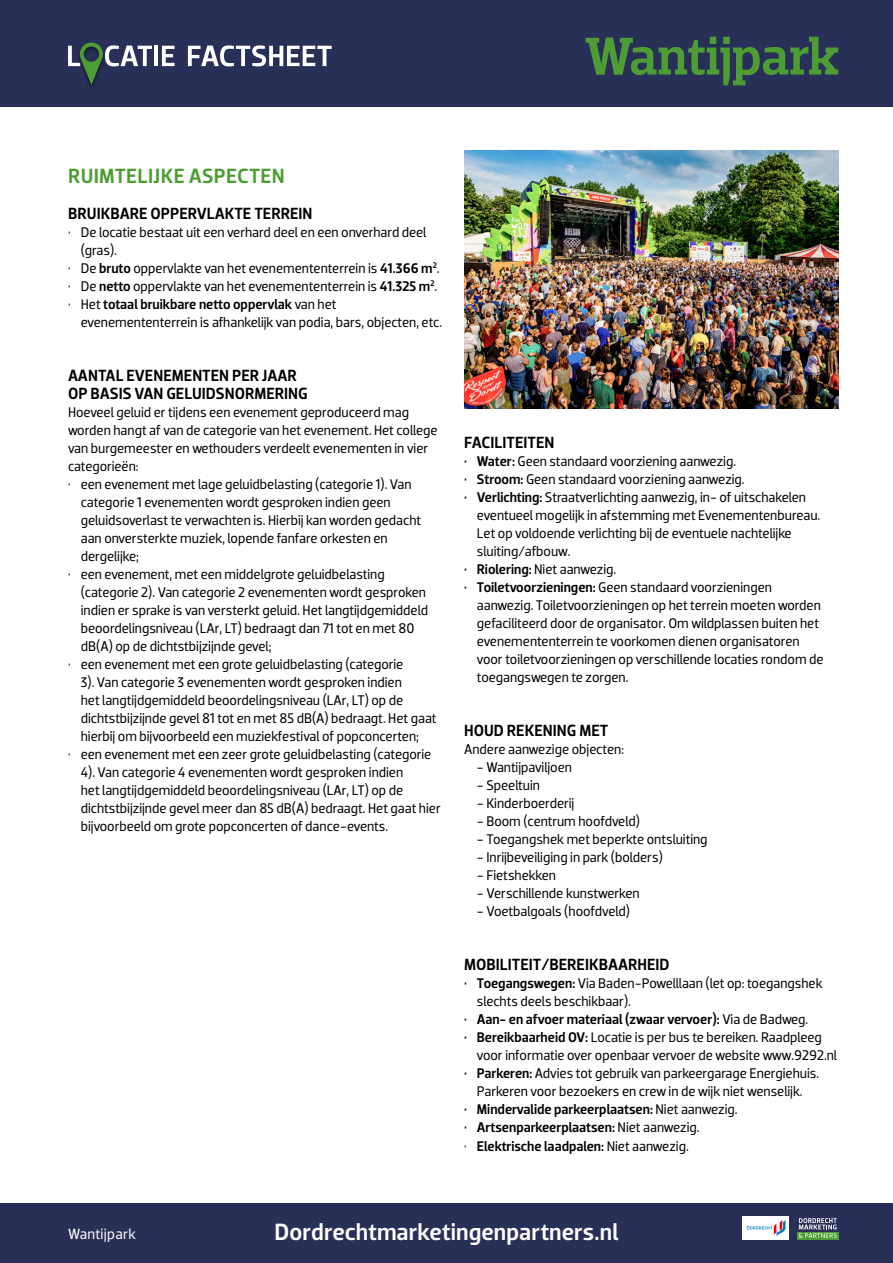
<style>
.page{position:relative;width:893px;height:1263px;background:#fff}
.page>*{position:absolute;margin:0;border:0;box-sizing:border-box;transform-origin:0 0}
.t1{font:500 54px "Dobra Slab";letter-spacing:-.01em;color:#4e9d34}
.t2{font:500 24px "Dobra";color:#fff}
.t3{font:500 21px "Dobra";letter-spacing:.015em;color:#4e9d34}
.t4{font:500 16.5px/18px "Dobra";color:#000}
.t5{font:15px "Dobra";letter-spacing:.015em;color:#fff}
.t6{font:14.25px/18px "Dobra";letter-spacing:-.005em;color:#000}
.t7{font:500 14.25px "Dobra";letter-spacing:-.005em;color:#000}
.s1{font-weight:500}
.s2{font-weight:400}
</style>
<div class="page">
<div style="left:0;top:1203px;width:893px;height:60px;background:#293057"></div>
<div style="left:0;top:0;width:893px;height:106px;background:#293057"></div>
<div style="left:797px;top:1231px;width:42px;height:9px;background:#4c9c34"></div>
<svg style="left:799px;top:1218px;width:38px;height:20px"></svg>
<div style="left:743px;top:1216px;width:46px;height:24px;background:#fff"></div>
<hr style="left:155px;top:46px;width:3px;height:20px;background:#fff">
<svg style="left:162px;top:46px;width:13px;height:20px"></svg>
<svg style="left:188px;top:45px;width:144px;height:21px"></svg>
<svg style="left:68px;top:43px;width:84px;height:42px"></svg>
<svg style="left:746px;top:1219px;width:40px;height:17px"></svg>
<img style="left:464px;top:151px;width:375px;height:257px">
<h1 class="t1" style="left:585px;top:37px;width:255px">Wantijpark</h1>
<h3 class="t3" style="left:68px;top:165px;width:218px">RUIMTELIJKE ASPECTEN</h3>
<p class="t4" style="left:68px;top:205px;width:246px">BRUIKBARE OPPERVLAKTE TERREIN</p>
<p class="t6" style="left:81px;top:223px;width:347px;text-indent:-13px">• De locatie bestaat uit een verhard deel en een onverhard deel (gras).</p>
<p class="t6" style="left:68px;top:259px;width:373px">• De <span class="s1">bruto</span> oppervlakte van het evenemententerrein is <span class="s1">41.366 m</span><sup>2</sup>.</p>
<p class="t6" style="left:68px;top:277px;width:371px">• De <span class="s1">netto</span> oppervlakte van het evenemententerrein is <span class="s1">41.325 m</span><sup>2</sup>.</p>
<p class="t6" style="left:81px;top:295px;width:363px;text-indent:-13px">• Het <span class="s1">totaal bruikbare netto oppervlak</span> van het evenemententerrein is afhankelijk van podia, bars, objecten, etc.</p>
<p class="t4" style="left:68px;top:367px;width:241px">AANTAL EVENEMENTEN PER JAAR<br>OP BASIS VAN GELUIDSNORMERING</p>
<p class="t6" style="left:68px;top:403px;width:371px">Hoeveel geluid er tijdens een evenement geproduceerd mag worden hangt af van de categorie van het evenement. Het college van burgemeester en wethouders verdeelt evenementen in vier categorieën:</p>
<p class="t6" style="left:81px;top:475px;width:342px;text-indent:-13px">• een evenement met lage geluidbelasting (categorie 1). Van categorie 1 evenementen wordt gesproken indien geen geluidsoverlast te verwachten is. Hierbij kan worden gedacht aan onversterkte muziek, lopende fanfare orkesten en dergelijke;</p>
<p class="t6" style="left:81px;top:565px;width:349px;text-indent:-13px">• een evenement, met een middelgrote geluidbelasting (categorie 2). Van categorie 2 evenementen wordt gesproken indien er sprake is van versterkt geluid. Het langtijdgemiddeld beoordelingsniveau (LAr, LT) bedraagt dan 71 tot en met 80 dB(A) op de dichtstbijzijnde gevel;</p>
<p class="t6" style="left:81px;top:655px;width:357px;text-indent:-13px">• een evenement met een grote geluidbelasting (categorie<br>3). Van categorie 3 evenementen wordt gesproken indien<br>het langtijdgemiddeld beoordelingsniveau (LAr, LT) op de dichtstbijzijnde gevel 81 tot en met 85 dB(A) bedraagt. Het gaat hierbij om bijvoorbeeld een muziekfestival of popconcerten;</p>
<p class="t6" style="left:81px;top:745px;width:362px;text-indent:-13px">• een evenement met een zeer grote geluidbelasting (categorie 4). Van categorie 4 evenementen wordt gesproken indien<br>het langtijdgemiddeld beoordelingsniveau (LAr, LT) op de dichtstbijzijnde gevel meer dan 85 dB(A) bedraagt. Het gaat hier bijvoorbeeld om grote popconcerten of dance-events.</p>
<p class="t4" style="left:464px;top:433px;width:92px">FACILITEITEN</p>
<p class="t6" style="left:464px;top:452px;width:273px"><span class="s1">• Water:</span> Geen standaard voorziening aanwezig.</p>
<p class="t6" style="left:464px;top:470px;width:282px"><span class="s1">• Stroom:</span> Geen standaard voorziening aanwezig.</p>
<p class="t6" style="left:477px;top:488px;width:345px;text-indent:-13px"><span class="s1">• Verlichting:</span> Straatverlichting aanwezig, in- of uitschakelen eventueel mogelijk in afstemming met Evenementenbureau.<br>Let op voldoende verlichting bij de eventuele nachtelijke sluiting/afbouw.</p>
<p class="t6" style="left:464px;top:560px;width:154px"><span class="s1">• Riolering:</span> Niet aanwezig.</p>
<p class="t6" style="left:477px;top:578px;width:348px;text-indent:-13px"><span class="s1">• Toiletvoorzieningen:</span> Geen standaard voorzieningen aanwezig. Toiletvoorzieningen op het terrein moeten worden gefaciliteerd door de organisator. Om wildplassen buiten het evenemententerrein te voorkomen dienen organisatoren voor toiletvoorzieningen op verschillende locaties rondom de toegangswegen te zorgen.</p>
<p class="t4" style="left:464px;top:721px;width:146px">HOUD REKENING MET</p>
<p class="t6" style="left:464px;top:740px;width:161px">Andere aanwezige objecten:</p>
<p class="t6" style="left:477px;top:758px;width:97px">- Wantijpaviljoen</p>
<p class="t6" style="left:477px;top:776px;width:65px">- Speeltuin</p>
<p class="t6" style="left:477px;top:794px;width:99px">- Kinderboerderij</p>
<p class="t6" style="left:477px;top:812px;width:164px">- Boom (centrum hoofdveld)</p>
<p class="t6" style="left:477px;top:830px;width:232px">- Toegangshek met beperkte ontsluiting</p>
<p class="t6" style="left:477px;top:848px;width:188px">- Inrijbeveiliging in park (bolders)</p>
<p class="t6" style="left:477px;top:866px;width:81px">- Fietshekken</p>
<p class="t6" style="left:477px;top:884px;width:164px">- Verschillende kunstwerken</p>
<p class="t6" style="left:477px;top:902px;width:155px">- Voetbalgoals (hoofdveld)</p>
<p class="t4" style="left:464px;top:955px;width:207px">MOBILITEIT/BEREIKBAARHEID</p>
<p class="t6" style="left:477px;top:974px;width:347px;text-indent:-13px"><span class="s1">• Toegangswegen:</span> Via Baden-Powelllaan (let op: toegangshek slechts deels beschikbaar).</p>
<p class="t7" style="left:464px;top:1012px;width:346px">• Aan- en afvoer materiaal (zwaar vervoer): <span class="s2">Via de Badweg.</span></p>
<p class="t6" style="left:477px;top:1028px;width:362px;text-indent:-13px"><span class="s1">• Bereikbaarheid OV:</span> Locatie is per bus te bereiken. Raadpleeg voor informatie over openbaar vervoer de website www.9292.nl</p>
<p class="t6" style="left:464px;top:1064px;width:357px;text-align:center"><span class="s1">• Parkeren:</span> Advies tot gebruik van parkeergarage Energiehuis.<br>Parkeren voor bezoekers en crew in de wijk niet wenselijk.</p>
<p class="t7" style="left:464px;top:1102px;width:275px">• Mindervalide parkeerplaatsen: <span class="s2">Niet aanwezig.</span></p>
<p class="t7" style="left:464px;top:1120px;width:237px">• Artsenparkeerplaatsen: <span class="s2">Niet aanwezig.</span></p>
<p class="t7" style="left:464px;top:1139px;width:226px"><span class="s2">•</span> Elektrische laadpalen: <span class="s2">Niet aanwezig.</span></p>
<p class="t5" style="left:68px;top:1227px;width:69px">Wantijpark</p>
<h2 class="t2" style="left:274px;top:1220px;width:345px">Dordrechtmarketingenpartners.nl</h2>
</div>
